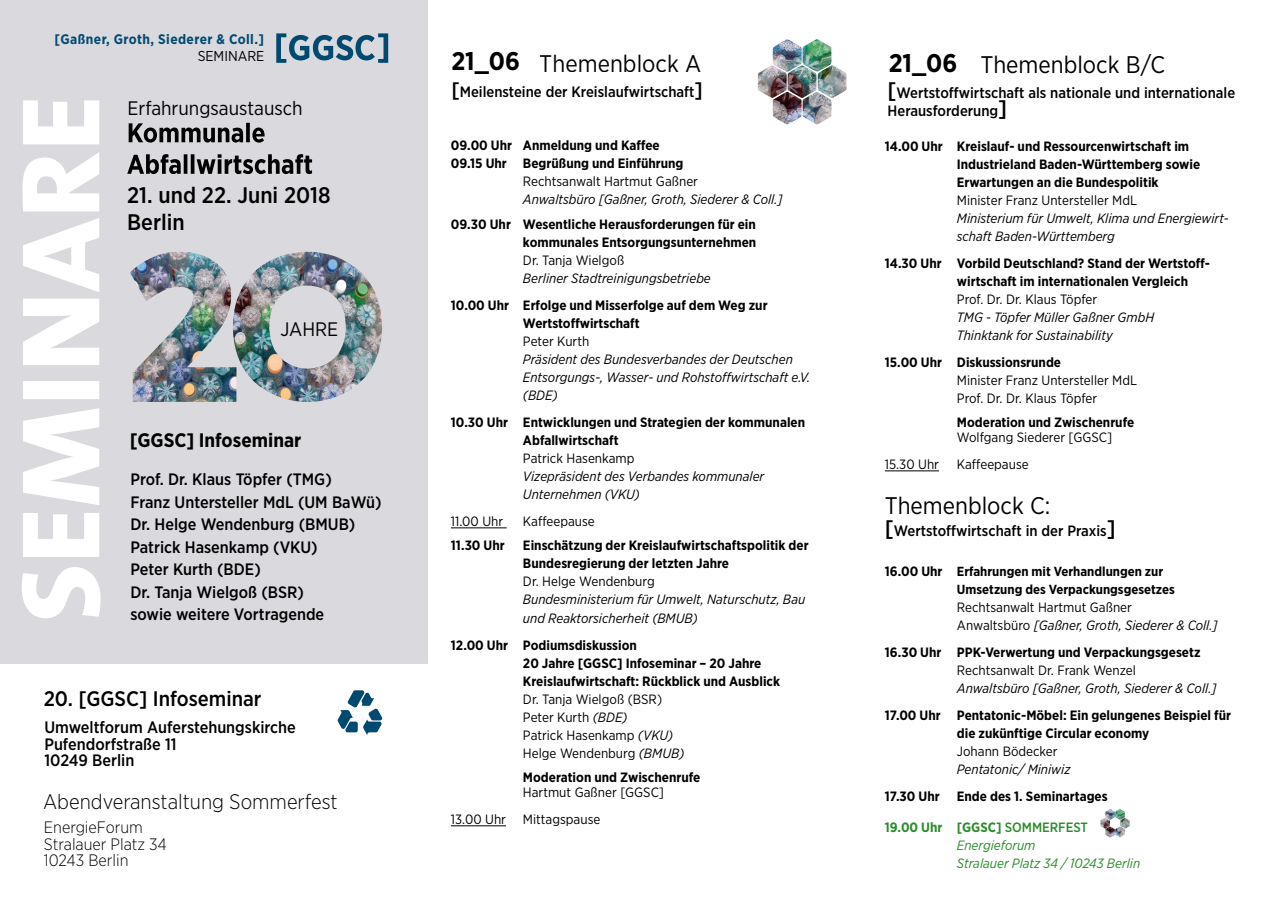
<style>
.page{position:relative;width:1272px;height:902px;background:#fff}
.page>*{position:absolute;margin:0;border:0;box-sizing:border-box;transform-origin:0 0}
.t1{font:24px "Gotham Narrow";color:#000}
.t2{font:500 22.5px/27px "Gotham Narrow";color:#000}
.t3{font:300 21px "Gotham Narrow";color:#000}
.t4{font:500 21px "Gotham Narrow";color:#000}
.t5{font:19.5px "Gotham Narrow";color:#000}
.t6{font:700 19.5px "Gotham Narrow";color:#000}
.t7{font:500 16.5px/22.5px "Gotham Narrow";color:#000}
.t8{font:300 16.5px/16.5px "Gotham Narrow";color:#000}
.t9{font:500 15px/18px "Gotham Narrow";color:#000}
.t10{font:14.25px "Gotham Narrow";color:#000}
.t11{font:700 13.8px "Gotham Narrow";letter-spacing:.03em;color:#004a71}
.t12{font:700 13.5px/18px "Gotham Narrow";color:#000}
.t13{font:13.5px/18px "Gotham Narrow";color:#000}
.t14{font:italic 13.5px/18px "Gotham Narrow";color:#000}
.t15{font:italic 13.5px/18px "Gotham Narrow";color:#2b8c2c}
.t16{font:700 13.2px/18px "Gotham Narrow";color:#000}
.s1{font-weight:700;font-size:25.5px}
.s2{font-size:21px}
.s3{font-size:22.5px}
.s4{font-style:italic}
.s5{font-size:13.5px}
.s6{font-weight:700;font-style:normal}
.s7{font-weight:500;font-style:normal}
</style>
<div class="page">
<div style="left:0;top:0;width:428px;height:663px;background:#dadade"></div>
<svg style="left:127px;top:154px;width:185px;height:20px"></svg>
<svg style="left:129px;top:123px;width:135px;height:20px"></svg>
<svg style="left:22px;top:100px;width:79px;height:518px"></svg>
<img style="left:236px;top:252px;width:146px;height:150px">
<img style="left:130px;top:252px;width:106px;height:150px">
<svg style="left:337px;top:690px;width:45px;height:45px"></svg>
<svg style="left:276px;top:33px;width:112px;height:30px"></svg>
<hr style="left:451px;top:527px;width:55px;height:1px;background:#000">
<hr style="left:451px;top:825px;width:55px;height:1px;background:#000">
<hr style="left:884px;top:470px;width:55px;height:1px;background:#000">
<img style="left:757px;top:39px;width:89px;height:85px">
<img style="left:1100px;top:809px;width:29px;height:28px">
<p class="t11" style="left:55px;top:31px;width:211px">[Gaßner, Groth, Siederer &amp; Coll.]</p>
<p class="t10" style="left:198px;top:47px;width:68px">SEMINARE</p>
<h3 class="t5" style="left:127px;top:96px;width:177px">Erfahrungsaustausch</h3>
<h2 class="t2" style="left:127px;top:181px;width:205px">21. und 22. Juni 2018<br>Berlin</h2>
<h3 class="t5" style="left:280px;top:316px;width:59px">JAHRE</h3>
<h3 class="t6" style="left:130px;top:427px;width:173px">[GGSC] Infoseminar</h3>
<p class="t7" style="left:130px;top:468px;width:253px">Prof. Dr. Klaus Töpfer (TMG)<br>Franz Untersteller MdL (UM BaWü)<br>Dr. Helge Wendenburg (BMUB)<br>Patrick Hasenkamp (VKU)<br>Peter Kurth (BDE)<br>Dr. Tanja Wielgoß (BSR)<br>sowie weitere Vortragende</p>
<h3 class="t4" style="left:44px;top:685px;width:219px">20. [GGSC] Infoseminar</h3>
<p class="t7" style="left:44px;top:719px;width:253px;line-height:16.5px">Umweltforum Auferstehungskirche<br>Pufendorfstraße 11<br>10249 Berlin</p>
<h3 class="t3" style="left:43px;top:788px;width:296px">Abendveranstaltung Sommerfest</h3>
<p class="t8" style="left:44px;top:818px;width:125px">EnergieForum<br>Stralauer Platz 34<br>10243 Berlin</p>
<h1 class="t1" style="left:451px;top:48px;width:251px"><span class="s1">21_06</span> Themenblock A</h1>
<h1 class="t1" style="left:888px;top:50px;width:278px"><span class="s1">21_06</span> Themenblock B/C</h1>
<p class="t9" style="left:451px;top:83px;width:253px"><span class="s2">[</span>Meilensteine der Kreislaufwirtschaft<span class="s2">]</span></p>
<p class="t9" style="left:887px;top:83px;width:349px"><span class="s3">[</span>Wertstoffwirtschaft als nationale und internationale<br>Herausforderung<span class="s3">]</span></p>
<p class="t12" style="left:451px;top:136px;width:234px">09.00 Uhr Anmeldung und Kaffee<br>09.15 Uhr Begrüßung und Einführung</p>
<p class="t13" style="left:523px;top:172px;width:176px">Rechtsanwalt Hartmut Gaßner</p>
<p class="t14" style="left:523px;top:190px;width:261px">Anwaltsbüro [Gaßner, Groth, Siederer &amp; Coll.]</p>
<p class="t12" style="left:451px;top:215px;width:307px;text-align:right">09.30 Uhr Wesentliche Herausforderungen für ein kommunales Entsorgungsunternehmen</p>
<p class="t13" style="left:523px;top:251px;width:103px">Dr. Tanja Wielgoß</p>
<p class="t14" style="left:523px;top:269px;width:189px">Berliner Stadtreinigungsbetriebe</p>
<p class="t12" style="left:523px;top:296px;width:246px;text-indent:-72px">10.00 Uhr Erfolge und Misserfolge auf dem Weg zur<br>Wertstoffwirtschaft</p>
<p class="t13" style="left:523px;top:332px;width:68px">Peter Kurth</p>
<p class="t14" style="left:523px;top:350px;width:288px">Präsident des Bundesverbandes der Deutschen<br>Entsorgungs-, Wasser- und Rohstoffwirtschaft e.V. (BDE)</p>
<p class="t12" style="left:523px;top:413px;width:284px;text-indent:-72px">10.30 Uhr Entwicklungen und Strategien der kommunalen<br>Abfallwirtschaft</p>
<p class="t13" style="left:523px;top:449px;width:113px">Patrick Hasenkamp</p>
<p class="t14" style="left:523px;top:467px;width:243px">Vizepräsident des Verbandes kommunaler<br>Unternehmen (VKU)</p>
<p class="t13" style="left:451px;top:512px;width:54px">11.00 Uhr</p>
<p class="t13" style="left:523px;top:512px;width:73px">Kaffeepause</p>
<p class="t12" style="left:451px;top:536px;width:55px">11.30 Uhr</p>
<p class="t12" style="left:523px;top:536px;width:287px">Einschätzung der Kreislaufwirtschaftspolitik der<br>Bundesregierung der letzten Jahre</p>
<p class="t13" style="left:523px;top:572px;width:133px">Dr. Helge Wendenburg</p>
<p class="t14" style="left:523px;top:590px;width:284px">Bundesministerium für Umwelt, Naturschutz, Bau und Reaktorsicherheit (BMUB)</p>
<p class="t12" style="left:523px;top:635px;width:259px;text-indent:-72px">12.00 Uhr Podiumsdiskussion<br>20 Jahre [GGSC] Infoseminar – 20 Jahre<br>Kreislaufwirtschaft: Rückblick und Ausblick</p>
<p class="t13" style="left:523px;top:689px;width:163px">Dr. Tanja Wielgoß (BSR)<br>Peter Kurth <span class="s4">(BDE)<br></span>Patrick Hasenkamp <span class="s4">(VKU)<br></span>Helge Wendenburg <span class="s4">(BMUB)</span></p>
<p class="t12" style="left:523px;top:767px;width:179px">Moderation und Zwischenrufe</p>
<p class="t13" style="left:523px;top:782px;width:143px">Hartmut Gaßner [GGSC]</p>
<p class="t13" style="left:451px;top:810px;width:57px">13.00 Uhr</p>
<p class="t13" style="left:523px;top:810px;width:79px">Mittagspause</p>
<p class="t12" style="left:956px;top:137px;width:245px;text-indent:-72px">14.00 Uhr Kreislauf- und Ressourcenwirtschaft im<br>Industrieland Baden-Württemberg sowie<br>Erwartungen an die Bundespolitik</p>
<p class="t13" style="left:956px;top:191px;width:182px">Minister Franz Untersteller MdL</p>
<p class="t14" style="left:956px;top:209px;width:273px">Ministerium für Umwelt, Klima und Energiewirt&shy;schaft Baden-Württemberg</p>
<p class="t12" style="left:956px;top:254px;width:255px;text-indent:-72px">14.30 Uhr Vorbild Deutschland? Stand der Wertstoff&shy;wirtschaft im internationalen Vergleich</p>
<p class="t13" style="left:956px;top:290px;width:142px">Prof. Dr. Dr. Klaus Töpfer</p>
<p class="t14" style="left:956px;top:308px;width:199px">TMG - Töpfer Müller Gaßner GmbH<br>Thinktank for Sustainability</p>
<p class="t12" style="left:884px;top:353px;width:178px">15.00 Uhr Diskussionsrunde</p>
<p class="t13" style="left:956px;top:371px;width:182px">Minister Franz Untersteller MdL<br>Prof. Dr. Dr. Klaus Töpfer</p>
<p class="t12" style="left:956px;top:413px;width:179px">Moderation und Zwischenrufe</p>
<p class="t13" style="left:956px;top:428px;width:157px">Wolfgang Siederer [GGSC]</p>
<p class="t13" style="left:884px;top:455px;width:56px">15.30 Uhr</p>
<p class="t13" style="left:956px;top:455px;width:73px">Kaffeepause</p>
<h1 class="t1" style="left:884px;top:490px;width:167px">Themenblock C:</h1>
<p class="t9" style="left:884px;top:522px;width:232px"><span class="s3">[</span>Wertstoffwirtschaft in der Praxis<span class="s3">]</span></p>
<p class="t16" style="left:956px;top:562px;width:219px;text-indent:-72px"><span class="s5">16.00 Uhr</span> Erfahrungen mit Verhandlungen zur<br>Umsetzung des Verpackungsgesetzes</p>
<p class="t13" style="left:956px;top:598px;width:262px">Rechtsanwalt Hartmut Gaßner<br>Anwaltsbüro <span class="s4">[Gaßner, Groth, Siederer &amp; Coll.]</span></p>
<p class="t12" style="left:884px;top:643px;width:317px">16.30 Uhr PPK-Verwertung und Verpackungsgesetz</p>
<p class="t13" style="left:956px;top:661px;width:180px">Rechtsanwalt Dr. Frank Wenzel</p>
<p class="t14" style="left:956px;top:679px;width:261px">Anwaltsbüro [Gaßner, Groth, Siederer &amp; Coll.]</p>
<p class="t12" style="left:956px;top:706px;width:276px;text-indent:-72px">17.00 Uhr Pentatonic-Möbel: Ein gelungenes Beispiel für die zukünftige Circular economy</p>
<p class="t13" style="left:956px;top:742px;width:102px">Johann Bödecker</p>
<p class="t14" style="left:956px;top:760px;width:115px">Pentatonic/ Miniwiz</p>
<p class="t12" style="left:884px;top:787px;width:56px">17.30 Uhr</p>
<p class="t12" style="left:956px;top:787px;width:152px">Ende des 1. Seminartages</p>
<p class="t15" style="left:956px;top:817px;width:185px;text-indent:-72px"><span class="s6">19.00 Uhr [GGSC]</span> <span class="s7">SOMMERFEST<br></span>Energieforum<br>Stralauer Platz 34 / 10243 Berlin</p>
</div>
